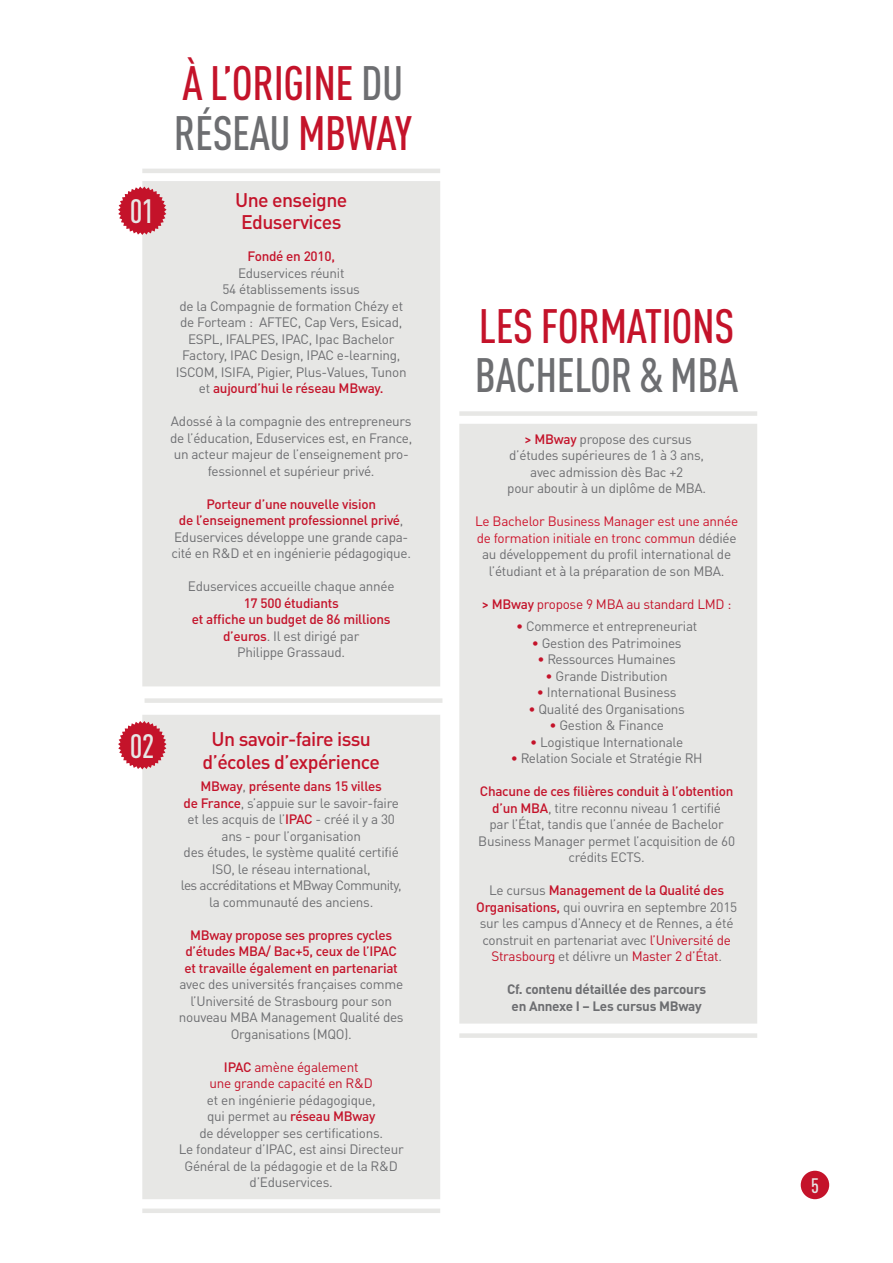
<style>
.page{position:relative;width:893px;height:1263px;background:#fff}
.page>*{position:absolute;margin:0;border:0;box-sizing:border-box;transform-origin:0 0}
.t1{font:500 condensed 47.55px/49.5px "DINOT";letter-spacing:-.01em;color:#c4132a}
.t2{font:500 condensed 47.55px "DINOT";letter-spacing:-.01em;color:#6d6e71}
.t3{font:500 condensed 33.3px "DINOT";color:#e7e7e5}
.t4{font:500 condensed 20.7px "DINOT";color:#e7e7e5}
.t5{font:500 19.5px/22.5px "DINOT";letter-spacing:-.03em;color:#c4132a;text-align:center}
.t6{font:13.5px/16.5px "DINOT";letter-spacing:-.02em;color:#6d6e71;text-align:center}
.t7{font:500 13.5px/16.5px "DINOT";letter-spacing:-.02em;color:#c4132a;text-align:center}
.t8{font:13.5px/16.5px "DINOT";letter-spacing:-.02em;color:#c4132a;text-align:center}
.t9{font:700 13.5px/16.5px "DINOT";letter-spacing:-.02em;color:#6d6e71;text-align:center}
.s1{color:#6d6e71}
.s2{font-weight:500;color:#c4132a}
.s3{font-weight:400;color:#6d6e71}
.s4{font-weight:500}
.s5{color:#ce152d}
.s6{color:#c4132a}
</style>
<div class="page">
<div style="left:801px;top:1171px;width:28px;height:28px;background:#c4132a;border-radius:50%"></div>
<div style="left:459px;top:424px;width:298px;height:599px;background:#e7e7e5"></div>
<div style="left:142px;top:181px;width:298px;height:505px;background:#e7e7e5"></div>
<div style="left:142px;top:715px;width:298px;height:484px;background:#e7e7e5"></div>
<div style="left:145px;top:698px;width:297px;height:5px;background:#e7e7e5"></div>
<div style="left:459px;top:1033px;width:298px;height:5px;background:#e7e7e5"></div>
<hr style="left:142px;top:169px;width:298px;height:4px;background:#e7e7e5">
<div style="left:459px;top:411px;width:298px;height:5px;background:#e7e7e5"></div>
<div style="left:142px;top:1208px;width:298px;height:5px;background:#e7e7e5"></div>
<svg style="left:118px;top:187px;width:49px;height:48px;background:#d15363"></svg>
<svg style="left:118px;top:721px;width:49px;height:48px;background:#d15363"></svg>
<h2 class="t3" style="left:130px;top:192px;width:26px">01</h2>
<h1 class="t1" style="left:174px;top:58px;width:239px">À L’ORIGINE <span class="s1">DU<br>RÉSEAU</span> MBWAY</h1>
<h3 class="t5" style="left:235px;top:188px;width:114px">Une enseigne<br>Eduservices</h3>
<p class="t7" style="left:247px;top:248px;width:89px">Fondé en 2010,</p>
<p class="t6" style="left:176px;top:264px;width:232px">Eduservices réunit<br>54 établissements issus<br>de la Compagnie de formation Chézy et de Forteam : AFTEC, Cap Vers, Esicad, ESPL, IFALPES, IPAC, Ipac Bachelor Factory, IPAC Design, IPAC e-learning, ISCOM, ISIFA, Pigier, Plus-Values, Tunon et <span class="s2">aujourd’hui le réseau MBway.</span></p>
<p class="t6" style="left:170px;top:413px;width:244px">Adossé à la compagnie des entrepreneurs de l’éducation, Eduservices est, en France, un acteur majeur de l’enseignement pro&shy;fessionnel et supérieur privé.</p>
<p class="t6" style="left:171px;top:495px;width:241px"><span class="s2">Porteur d’une nouvelle vision<br>de l’enseignement professionnel privé</span>, Eduservices développe une grande capa&shy;cité en R&amp;D et en ingénierie pédagogique.</p>
<p class="t6" style="left:188px;top:578px;width:208px">Eduservices accueille chaque année</p>
<p class="t7" style="left:192px;top:594px;width:200px">17 500 étudiants<br>et affiche un budget de 86 millions d’euros<span class="s3">. Il est dirigé par<br>Philippe Grassaud.</span></p>
<h2 class="t3" style="left:130px;top:727px;width:26px">02</h2>
<h3 class="t5" style="left:203px;top:728px;width:179px">Un savoir-faire issu d’écoles d’expérience</h3>
<p class="t6" style="left:181px;top:778px;width:223px"><span class="s2">MBway</span>, <span class="s2">présente dans 15 villes<br>de France</span>, s’appuie sur le savoir-faire et les acquis de l’<span class="s2">IPAC</span> - créé il y a 30 ans - pour l’organisation<br>des études, le système qualité certifié ISO, le réseau international,<br>les accréditations et MBway Community, la communauté des anciens.</p>
<p class="t7" style="left:185px;top:926px;width:215px">MBway propose ses propres cycles d’études MBA/ Bac+5, ceux de l’IPAC et travaille également en partenariat</p>
<p class="t6" style="left:179px;top:976px;width:226px">avec des universités françaises comme l’Université de Strasbourg pour son nouveau MBA Management Qualité des Organisations (MQO).</p>
<p class="t8" style="left:210px;top:1058px;width:165px"><span class="s4">IPAC</span> amène également<br>une grande capacité en R&amp;D</p>
<p class="t6" style="left:179px;top:1091px;width:226px">et en ingénierie pédagogique,<br>qui permet au <span class="s2">réseau MBway<br></span>de développer ses certifications.<br>Le fondateur d’IPAC, est ainsi Directeur<br>Général de la pédagogie et de la R&amp;D d’Eduservices.</p>
<h1 class="t1" style="left:479px;top:301px;width:257px">LES FORMATIONS</h1>
<h1 class="t2" style="left:475px;top:347px;width:265px">BACHELOR &amp; MBA</h1>
<p class="t6" style="left:507px;top:431px;width:200px"><span class="s2">&gt; MBway</span> propose des cursus d’études supérieures de 1 à 3 ans, avec admission dès Bac +2<br>pour aboutir à un diplôme de MBA.</p>
<p class="t6" style="left:475px;top:513px;width:264px"><span class="s5">Le Bachelor Business Manager est une année de formation initiale en tronc commun</span> dédiée au développement du profil international de l’étudiant et à la préparation de son MBA.</p>
<p class="t8" style="left:482px;top:595px;width:251px"><span class="s4">&gt; MBway</span> propose 9 MBA au standard LMD :</p>
<p class="t6" style="left:516px;top:618px;width:183px"><span class="s6">•</span> Commerce et entrepreneuriat</p>
<p class="t6" style="left:532px;top:634px;width:152px"><span class="s6">•</span> Gestion des Patrimoines</p>
<p class="t6" style="left:537px;top:651px;width:140px"><span class="s6">•</span> Ressources Humaines</p>
<p class="t6" style="left:546px;top:667px;width:124px"><span class="s6">•</span> Grande Distribution</p>
<p class="t6" style="left:537px;top:684px;width:141px"><span class="s6">•</span> International Business</p>
<p class="t6" style="left:528px;top:700px;width:158px"><span class="s6">•</span> Qualité des Organisations</p>
<p class="t6" style="left:549px;top:717px;width:116px"><span class="s6">•</span> Gestion &amp; Finance</p>
<p class="t6" style="left:530px;top:733px;width:155px"><span class="s6">•</span> Logistique Internationale</p>
<p class="t6" style="left:511px;top:750px;width:193px"><span class="s6">•</span> Relation Sociale et Stratégie RH</p>
<p class="t6" style="left:478px;top:783px;width:258px"><span class="s2">Chacune de ces filières conduit à l’obtention d’un MBA</span>, titre reconnu niveau 1 certifié<br>par l’État, tandis que l’année de Bachelor Business Manager permet l’acquisition de 60 crédits ECTS.</p>
<p class="t6" style="left:476px;top:882px;width:262px">Le cursus <span class="s2">Management de la Qualité des Organisations,</span> qui ouvrira en septembre 2015 sur les campus d’Annecy et de Rennes, a été construit en partenariat avec <span class="s6">l’Université de Strasbourg</span> et délivre un <span class="s6">Master 2 d’État</span>.</p>
<p class="t9" style="left:507px;top:981px;width:201px">Cf. contenu détaillée des parcours en Annexe I – Les cursus MBway</p>
<h3 class="t4" style="left:811px;top:1173px;width:9px">5</h3>
</div>
